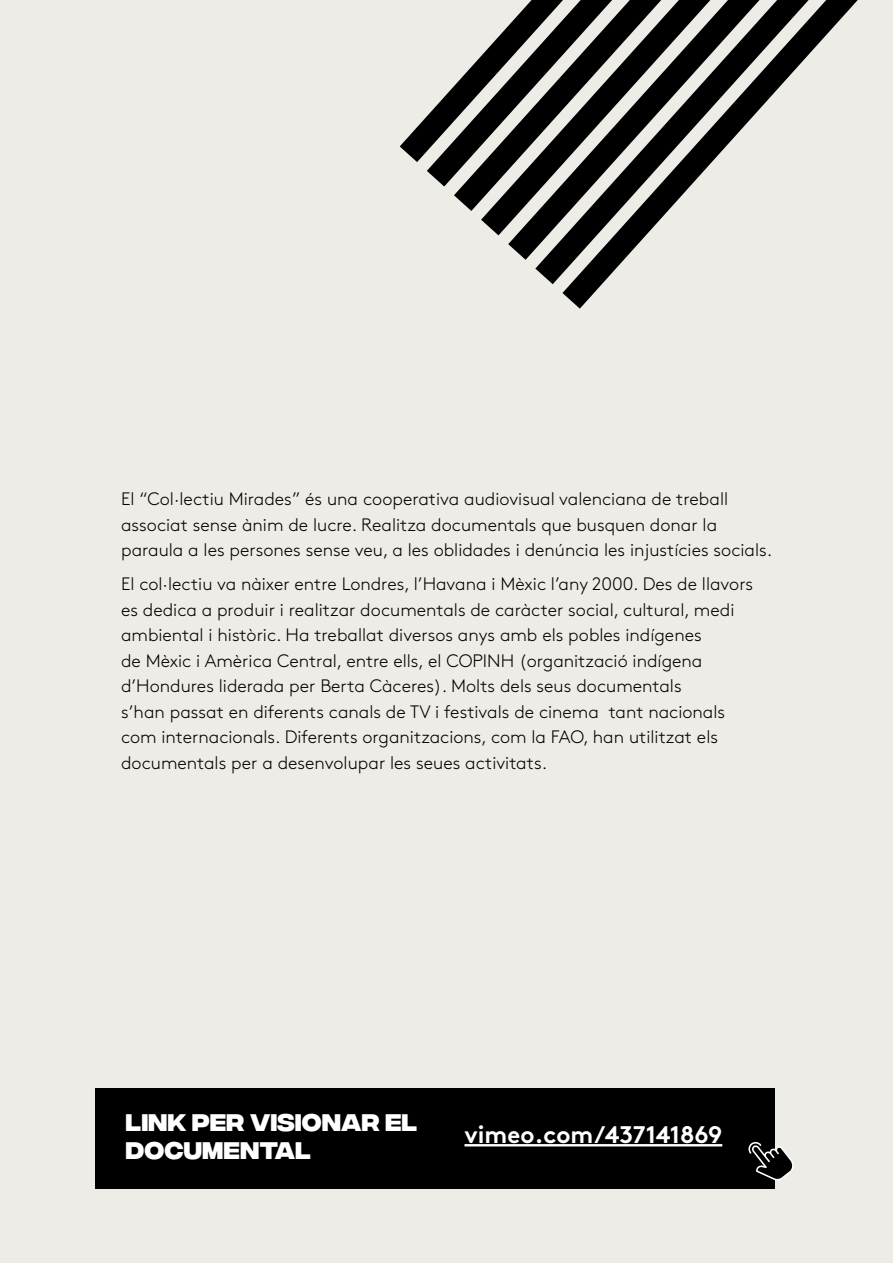
<style>
.page{position:relative;width:893px;height:1263px;background:#eeece7}
.page>*{position:absolute;margin:0;border:0;box-sizing:border-box;transform-origin:0 0}
.t1{font:700 24px/28.3px "Integral CF";color:#fff}
.t2{font:24px "Brown Bold Alt";color:#fff}
.t3{font:300 18px/25.5px "Brown";color:#000}
</style>
<div class="page">
<div style="left:95px;top:1089px;width:680px;height:100px;background:#000"></div>
<hr style="left:464px;top:1144px;width:258px;height:2px;background:#fff">
<svg style="left:748px;top:1141px;width:46px;height:40px"></svg>
<svg style="left:400px;top:56px;width:81px;height:155px"></svg>
<svg style="left:481px;top:26px;width:27px;height:209px;fill:#000"></svg>
<svg style="left:508px;top:0;width:27px;height:260px;fill:#000"></svg>
<svg style="left:535px;top:0;width:27px;height:284px;fill:#000"></svg>
<svg style="left:562px;top:0;width:296px;height:309px"></svg>
<p class="t3" style="left:121px;top:485px;width:653px">El “Col·lectiu Mirades” és una cooperativa audiovisual valenciana de treball associat sense ànim de lucre. Realitza documentals que busquen donar la paraula a les persones sense veu, a les oblidades i denúncia les injustícies socials.</p>
<p class="t3" style="left:121px;top:570px;width:634px">El col·lectiu va nàixer entre Londres, l’Havana i Mèxic l’any 2000. Des de llavors es dedica a produir i realitzar documentals de caràcter social, cultural, medi ambiental i històric. Ha treballat diversos anys amb els pobles indígenes<br>de Mèxic i Amèrica Central, entre ells, el COPINH (organització indígena d’Hondures liderada per Berta Càceres). Molts dels seus documentals<br>s’han passat en diferents canals de TV i festivals de cinema tant nacionals com internacionals. Diferents organitzacions, com la FAO, han utilitzat els documentals per a desenvolupar les seues activitats.</p>
<h1 class="t1" style="left:125px;top:1110px;width:294px">LINK PER VISIONAR EL<br>DOCUMENTAL</h1>
<h1 class="t2" style="left:464px;top:1115px;width:259px">vimeo.com/437141869</h1>
</div>
